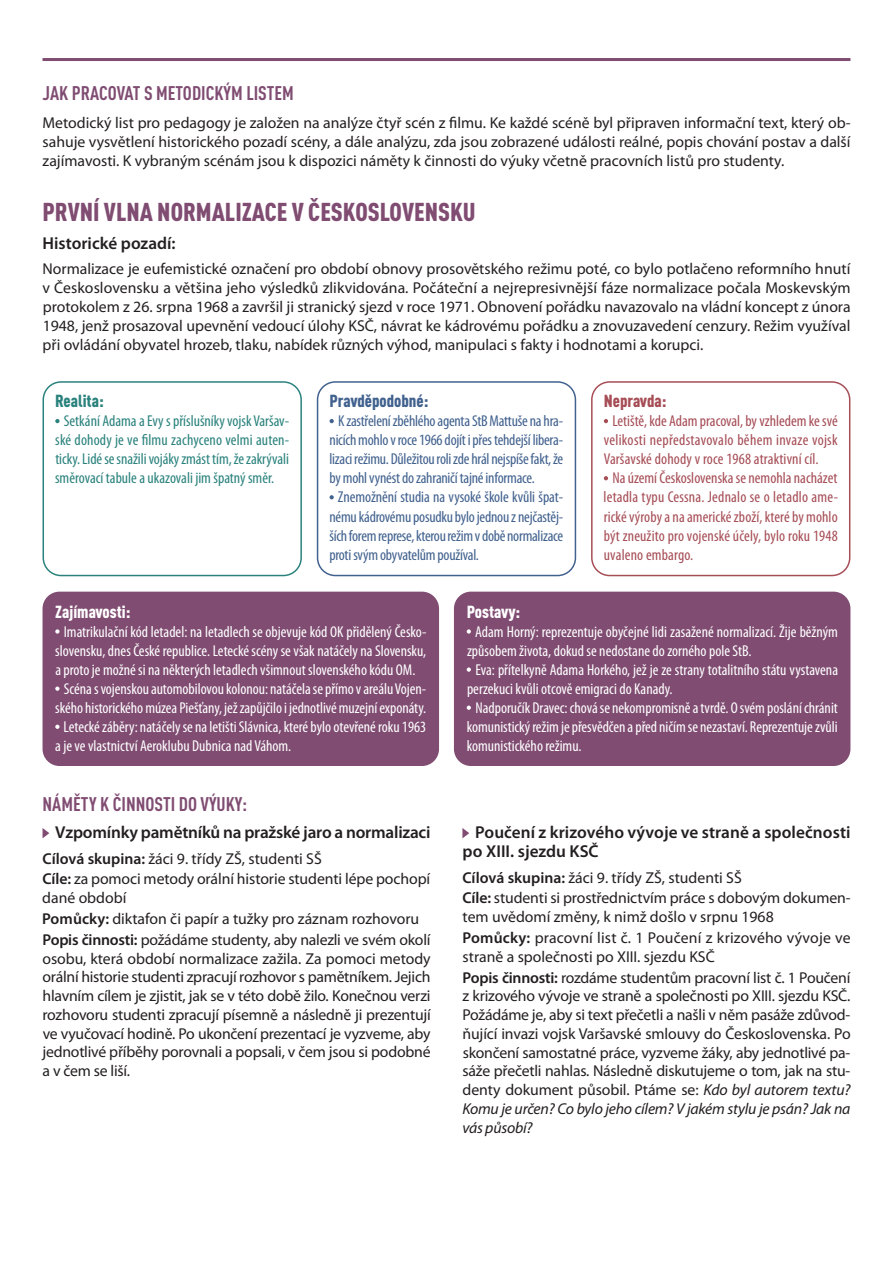
<style>
.page{position:relative;width:893px;height:1263px;background:#fff}
.page>*{position:absolute;margin:0;border:0;box-sizing:border-box;transform-origin:0 0}
.t1{font:900 condensed 25.5px "DIN Pro";color:#804c72}
.t2{font:700 condensed 19.5px "DIN Pro";color:#804c72}
.t3{font:600 17.25px/19px "Myriad Pro";color:#231f20}
.t4{font:900 condensed 17.25px "DIN Pro";color:#fff}
.t5{font:900 condensed 17.25px "DIN Pro";color:#41618e}
.t6{font:900 condensed 17.25px "DIN Pro";color:#a64d56}
.t7{font:900 condensed 17.25px "DIN Pro";color:#2a827d}
.t8{font:15.75px/18.8px "Myriad Pro";letter-spacing:-.005em;color:#231f20}
.t9{font:condensed 15.75px "Myriad Pro";color:#fff}
.t10{font:condensed 15.75px "Myriad Pro";letter-spacing:-.015em;color:#41618e}
.t11{font:condensed 15.75px "Myriad Pro";letter-spacing:.01em;color:#a64d56}
.t12{font:condensed 15.75px/19px "Myriad Pro";color:#2a827d;text-align:justify}
.s1{font-weight:600}
.s2{font-style:italic}
</style>
<div class="page">
<hr style="left:43px;top:58px;width:807px;height:3px;background:#804c72">
<svg style="left:43px;top:381px;width:259px;height:195px"></svg>
<svg style="left:317px;top:381px;width:259px;height:195px"></svg>
<svg style="left:591px;top:381px;width:259px;height:195px"></svg>
<svg style="left:43px;top:828px;width:6px;height:10px"></svg>
<svg style="left:462px;top:828px;width:7px;height:10px"></svg>
<svg style="left:55px;top:419px;width:5px;height:4px"></svg>
<div style="left:43px;top:592px;width:396px;height:174px;background:#804c72;border-radius:17px"></div>
<div style="left:454px;top:592px;width:396px;height:174px;background:#804c72;border-radius:17px"></div>
<svg style="left:55px;top:629px;width:5px;height:5px"></svg>
<svg style="left:55px;top:686px;width:5px;height:5px"></svg>
<svg style="left:55px;top:725px;width:5px;height:4px"></svg>
<svg style="left:467px;top:629px;width:4px;height:5px"></svg>
<svg style="left:467px;top:667px;width:4px;height:5px"></svg>
<svg style="left:467px;top:706px;width:4px;height:4px"></svg>
<svg style="left:330px;top:419px;width:4px;height:4px"></svg>
<svg style="left:330px;top:495px;width:4px;height:4px"></svg>
<svg style="left:604px;top:419px;width:4px;height:4px"></svg>
<svg style="left:604px;top:476px;width:4px;height:4px"></svg>
<p class="t2" style="left:43px;top:80px;width:253px">JAK PRACOVAT S METODICKÝM LISTEM</p>
<p class="t8" style="left:43px;top:112px;width:810px;text-align:justify">Metodický list pro pedagogy je založen na analýze čtyř scén z filmu. Ke každé scéně byl připraven informační text, který ob&shy;sahuje vysvětlení historického pozadí scény, a dále analýzu, zda jsou zobrazené události reálné, popis chování postav a další zajímavosti. K vybraným scénám jsou k dispozici náměty k činnosti do výuky včetně pracovních listů pro studenty.</p>
<h1 class="t1" style="left:43px;top:194px;width:435px">PRVNÍ VLNA NORMALIZACE V ČESKOSLOVENSKU</h1>
<p class="t3" style="left:43px;top:233px;width:135px">Historické pozadí:</p>
<p class="t8" style="left:42px;top:259px;width:810px;text-align:justify">Normalizace je eufemistické označení pro období obnovy prosovětského režimu poté, co bylo potlačeno reformního hnutí v Československu a většina jeho výsledků zlikvidována. Počáteční a nejrepresivnější fáze normalizace počala Moskevským protokolem z 26. srpna 1968 a završil ji stranický sjezd v roce 1971. Obnovení pořádku navazovalo na vládní koncept z února 1948, jenž prosazoval upevnění vedoucí úlohy KSČ, návrat ke kádrovému pořádku a znovuzavedení cenzury. Režim využíval při ovládání obyvatel hrozeb, tlaku, nabídek různých výhod, manipulaci s fakty i hodnotami a korupci.</p>
<p class="t7" style="left:55px;top:389px;width:50px">Realita:</p>
<p class="t12" style="left:55px;top:411px;width:236px;text-indent:9px">Setkání AdamaaEvyspříslušníkyvojsk Varšav&shy;ské dohody je ve filmu zachyceno velmi auten&shy;ticky.Lidésesnažilivojákyzmást tím,žezakrývali směrovací tabule a ukazovali jim špatný směr.</p>
<p class="t5" style="left:330px;top:389px;width:100px">Pravděpodobné:</p>
<p class="t10" style="left:338px;top:411px;width:227px">K zastřelenízběhléhoagentaStBMattuše na hra-</p>
<p class="t10" style="left:329px;top:430px;width:235px">nicíchmohlovroce1966dojítipřestehdejší libera-</p>
<p class="t10" style="left:329px;top:450px;width:235px">lizacirežimu. Důležitourolizde hrál nejspíšefakt,že</p>
<p class="t10" style="left:329px;top:469px;width:207px">bymohlvynéstdozahraničítajnéinformace.</p>
<p class="t10" style="left:338px;top:488px;width:227px">Znemožnění studia na vysoké škole kvůli špat-</p>
<p class="t10" style="left:329px;top:507px;width:235px">némukádrovémuposudkubylojednouz nejčastěj-</p>
<p class="t10" style="left:329px;top:526px;width:235px">šíchforemreprese,kterourežimvdoběnormalizace</p>
<p class="t10" style="left:329px;top:545px;width:151px">protisvýmobyvatelůmpoužíval.</p>
<p class="t6" style="left:604px;top:389px;width:64px">Nepravda:</p>
<p class="t11" style="left:612px;top:411px;width:227px">Letiště,kde Adampracoval,byvzhledemkesvé</p>
<p class="t11" style="left:604px;top:430px;width:235px">velikosti nepředstavovalo během invaze vojsk</p>
<p class="t11" style="left:604px;top:450px;width:216px">Varšavské dohody v roce 1968 atraktivní cíl.</p>
<p class="t11" style="left:612px;top:469px;width:227px">NaúzemíČeskoslovenskase nemohla nacházet</p>
<p class="t11" style="left:604px;top:488px;width:236px">letadla typu Cessna. Jednalo se o letadlo ame-</p>
<p class="t11" style="left:604px;top:507px;width:235px">rickévýrobya naamerickézboží,kterébymohlo</p>
<p class="t11" style="left:604px;top:526px;width:235px">být zneužito pro vojenské účely, bylo roku 1948</p>
<p class="t11" style="left:604px;top:545px;width:91px">uvaleno embargo.</p>
<p class="t4" style="left:55px;top:600px;width:77px">Zajímavosti:</p>
<p class="t9" style="left:64px;top:622px;width:364px">Imatrikulační kód letadel: na letadlech se objevuje kód OK přidělený Česko-</p>
<p class="t9" style="left:55px;top:641px;width:373px">slovensku, dnes České republice. Letecké scény se však natáčely na Slovensku,</p>
<p class="t9" style="left:55px;top:660px;width:362px">a proto je možné si na některých letadlech všimnout slovenského kódu OM.</p>
<p class="t9" style="left:64px;top:679px;width:364px">Scénasvojenskouautomobilovoukolonou: natáčelasepřímovareáluVojen-</p>
<p class="t9" style="left:55px;top:698px;width:372px">ského historickéhomúzeaPiešťany, ježzapůjčiloi jednotlivémuzejníexponáty.</p>
<p class="t9" style="left:64px;top:717px;width:364px">Leteckézáběry: natáčelyse naletištiSlávnica,kterébylootevřenéroku1963</p>
<p class="t9" style="left:55px;top:736px;width:238px">a je ve vlastnictví Aeroklubu Dubnica nad Váhom.</p>
<p class="t2" style="left:43px;top:790px;width:206px">NÁMĚTY K ČINNOSTI DO VÝUKY:</p>
<p class="t3" style="left:55px;top:823px;width:377px">Vzpomínky pamětníků na pražské jaro a normalizaci</p>
<p class="t8" style="left:43px;top:847px;width:389px;line-height:20.9px"><span class="s1">Cílová skupina:</span> žáci 9. třídy ZŠ, studenti SŠ<br><span class="s1">Cíle:</span> za pomoci metody orální historie studenti lépe pochopí</p>
<p class="t8" style="left:42px;top:887px;width:390px;line-height:20.9px">dané období<br><span class="s1">Pomůcky:</span> diktafon či papír a tužky pro záznam rozhovoru<br><span class="s1">Popis činnosti:</span> požádáme studenty, aby nalezli ve svém okolí</p>
<p class="t8" style="left:43px;top:949px;width:390px;text-align:justify">osobu, která období normalizace zažila. Za pomoci metody orální historie studenti zpracují rozhovor s pamětníkem. Jejich hlavním cílem je zjistit, jak se v této době žilo. Konečnou verzi rozhovoru studenti zpracují písemně a následně ji prezentují ve vyučovací hodině. Po ukončení prezentací je vyzveme, aby jednotlivé příběhy porovnali a popsali, v čem jsou si podobné a v čem se liší.</p>
<p class="t4" style="left:467px;top:600px;width:55px">Postavy:</p>
<p class="t9" style="left:475px;top:622px;width:364px">Adam Horný: reprezentuje obyčejné lidi zasažené normalizací. Žije běžným</p>
<p class="t9" style="left:467px;top:641px;width:286px">způsobem života, dokud se nedostane do zorného pole StB.</p>
<p class="t9" style="left:475px;top:660px;width:364px">Eva: přítelkyně Adama Horkého, jež je ze strany totalitního státu vystavena</p>
<p class="t9" style="left:467px;top:679px;width:207px">perzekuci kvůli otcově emigraci do Kanady.</p>
<p class="t9" style="left:476px;top:698px;width:364px">Nadporučík Dravec:chováse nekompromisněatvrdě. O svémposláníchránit</p>
<p class="t9" style="left:467px;top:717px;width:372px">komunistickýrežimjepřesvědčen apřed ničímse nezastaví. Reprezentujezvůli</p>
<p class="t9" style="left:467px;top:736px;width:116px">komunistického režimu.</p>
<p class="t3" style="left:463px;top:823px;width:389px;text-indent:13px">Poučení z krizového vývoje ve straně a společnosti po XIII. sjezdu KSČ</p>
<p class="t8" style="left:462px;top:867px;width:390px;line-height:20.9px"><span class="s1">Cílová skupina:</span> žáci 9. třídy ZŠ, studenti SŠ<br><span class="s1">Cíle:</span> studenti si prostřednictvím práce s dobovým dokumen-</p>
<p class="t8" style="left:463px;top:906px;width:390px;line-height:20.9px">tem uvědomí změny, k nimž došlo v srpnu 1968<br><span class="s1">Pomůcky:</span> pracovní list č. 1 Poučení z krizového vývoje ve</p>
<p class="t8" style="left:463px;top:946px;width:389px;line-height:20.9px">straně a společnosti po XIII. sjezdu KSČ<br><span class="s1">Popis činnosti:</span> rozdáme studentům pracovní list č. 1 Poučení</p>
<p class="t8" style="left:462px;top:986px;width:390px;text-align:justify">z krizového vývoje ve straně a společnosti po XIII. sjezdu KSČ.<br>Požádáme je, aby si text přečetli a našli v něm pasáže zdůvod&shy;ňující invazi vojsk Varšavské smlouvy do Československa. Po skončení samostatné práce, vyzveme žáky, aby jednotlivé pa&shy;sáže přečetli nahlas. Následně diskutujeme o tom, jak na stu&shy;denty dokument působil. Ptáme se: <span class="s2">Kdo byl autorem textu?<br>Komu je určen? Co bylo jeho cílem? V jakém stylu je psán? Jak na vás působí?</span></p>
</div>
